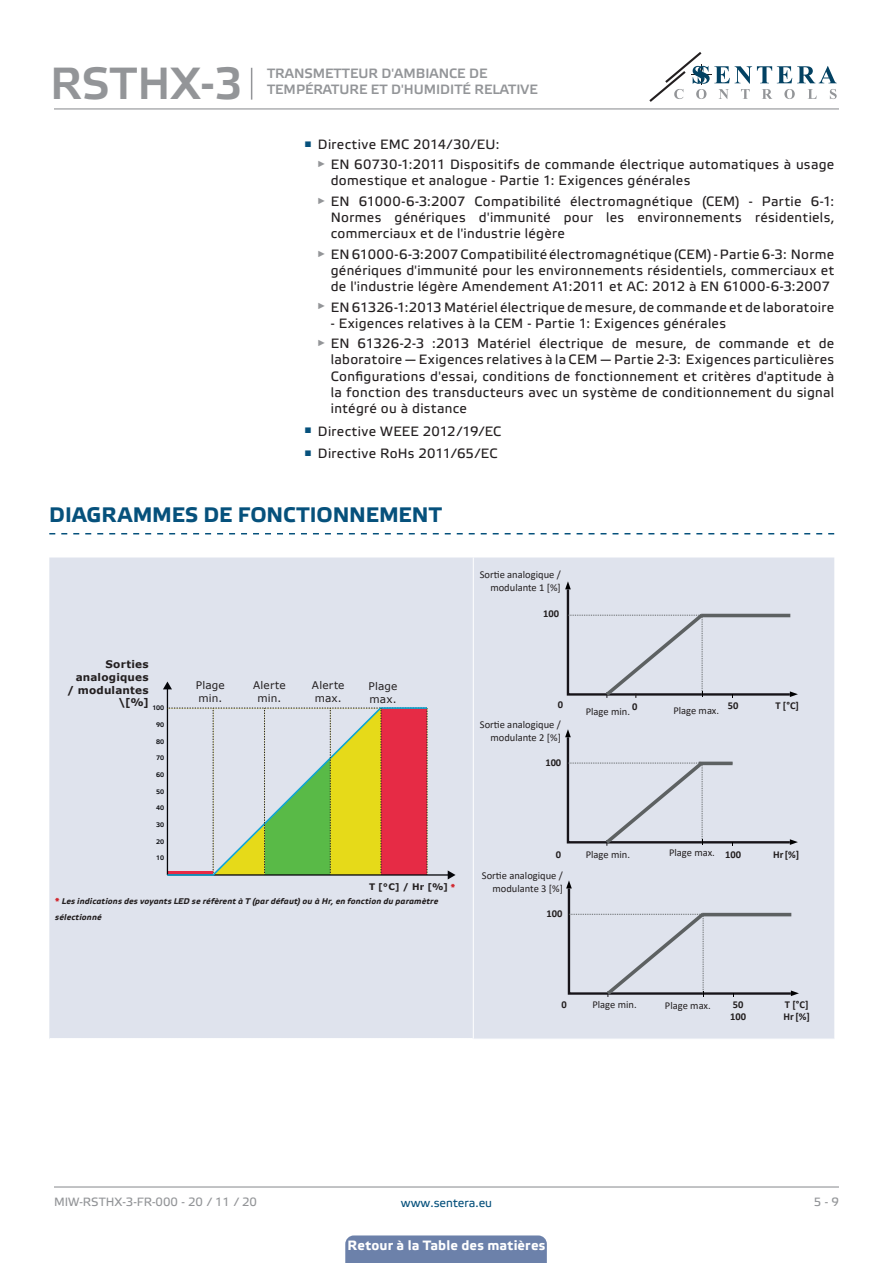
<style>
.page{position:relative;width:893px;height:1263px;background:#fff}
.page>*{position:absolute;margin:0;border:0;box-sizing:border-box;transform-origin:0 0}
.t1{font:45px "Etelka Medium Pro";color:#939598}
.t2{font:700 21px "Etelka Text Pro";letter-spacing:-.005em;color:#06517c}
.t3{font:13.5px/16.2px "Etelka Text Pro";letter-spacing:.025em;color:#231f20;text-align:justify}
.t4{font:13.5px/16.2px "Etelka Medium Pro";color:#939598}
.t5{font:700 13.5px "Etelka Text Pro";letter-spacing:.01em;color:#fff}
.t6{font:12px "Etelka Text Pro";color:#939598}
.t7{font:12px "Etelka Text Pro";color:#06517c}
.Body_text{font:10.5px/12.6px "Calibri";color:#231f20;text-align:right}
.Body_text-2{font:700 10.5px "Calibri";color:#231f20}
.table_text{font:10.5px/12.6px "Verdana";letter-spacing:.015em;color:#231f20}
.table_text-2{font:700 10.5px/12.6px "Verdana";letter-spacing:.02em;color:#231f20;text-align:right}
.table_text-3{font:700 9px "Verdana";color:#231f20}
.table_text-4{font:italic 700 8.25px/16.2px "Etelka Text Pro";letter-spacing:.02em;color:#231f20}
.t8{font:6.45px "Etelka Medium Pro";letter-spacing:-.035em;color:#05060a}
.s1{font-family:"Etelka Text Pro";font-size:8.25px;color:#d1232a}
.s2{font-style:normal;color:#d1232a}
</style>
<div class="page">
<hr style="left:54px;top:108px;width:785px;height:1px;background:#939598">
<hr style="left:54px;top:1186px;width:785px;height:1px;background:#939598">
<svg style="left:649px;top:52px;width:188px;height:50px"></svg>
<div style="left:345px;top:1235px;width:202px;height:28px;background:#6c81aa"></div>
<svg style="left:49px;top:533px;width:785px;height:1px"></svg>
<div style="left:49px;top:557px;width:785px;height:482px;background:#dfe3ed"></div>
<svg style="left:49px;top:1038px;width:424px;height:1px"></svg>
<hr style="left:473px;top:557px;width:1px;height:482px;background:#fff">
<hr style="left:167px;top:688px;width:1px;height:187px;background:#05060a">
<svg style="left:163px;top:681px;width:9px;height:8px"></svg>
<hr style="left:167px;top:874px;width:282px;height:2px;background:#05060a">
<svg style="left:448px;top:870px;width:8px;height:9px"></svg>
<svg style="left:166px;top:706px;width:263px;height:170px;background:#cab78f"></svg>
<svg style="left:566px;top:880px;width:233px;height:117px;background:#d4d8e2"></svg>
<svg style="left:565px;top:729px;width:233px;height:117px;background:#d5d9e3"></svg>
<svg style="left:565px;top:581px;width:233px;height:117px;background:#d4d8e2"></svg>
<hr style="left:251px;top:68px;width:1px;height:32px;background:#939598">
<h1 class="t1" style="left:50px;top:59px;width:194px">RSTHX-3</h1>
<p class="t4" style="left:267px;top:66px;width:272px">TRANSMETTEUR D'AMBIANCE DE<br>TEMPÉRATURE ET D'HUMIDITÉ RELATIVE</p>
<p class="t3" style="left:304px;top:137px;width:196px"><sup>■</sup> Directive EMC 2014/30/EU:</p>
<p class="t3" style="left:331px;top:157px;width:505px;text-indent:-14px"><sup>►</sup> EN 60730-1:2011 Dispositifs de commande électrique automatiques à usage domestique et analogue - Partie 1: Exigences générales</p>
<p class="t3" style="left:331px;top:194px;width:505px;text-indent:-14px"><sup>►</sup> EN 61000-6-3:2007 Compatibilité électromagnétique (CEM) - Partie 6-1:<br>Normes génériques d'immunité pour les environnements résidentiels, commerciaux et de l'industrie légère</p>
<p class="t3" style="left:331px;top:247px;width:505px;text-indent:-14px"><sup>►</sup> EN 61000-6-3:2007 Compatibilité électromagnétique (CEM) - Partie 6-3: Norme génériques d'immunité pour les environnements résidentiels, commerciaux et de l'industrie légère Amendement A1:2011 et AC: 2012 à EN 61000-6-3:2007</p>
<p class="t3" style="left:317px;top:300px;width:519px"><sup>►</sup> EN 61326-1:2013 Matériel électrique de mesure, de commande et de laboratoire</p>
<p class="t3" style="left:331px;top:316px;width:397px">- Exigences relatives à la CEM - Partie 1: Exigences générales</p>
<p class="t3" style="left:331px;top:336px;width:505px;text-indent:-14px"><sup>►</sup> EN 61326-2-3 :2013 Matériel électrique de mesure, de commande et de laboratoire — Exigences relatives à la CEM — Partie 2-3: Exigences particulières Configurations d'essai, conditions de fonctionnement et critères d'aptitude à la fonction des transducteurs avec un système de conditionnement du signal intégré ou à distance</p>
<p class="t3" style="left:304px;top:424px;width:198px"><sup>■</sup> Directive WEEE 2012/19/EC</p>
<p class="t3" style="left:304px;top:446px;width:194px"><sup>■</sup> Directive RoHs 2011/65/EC</p>
<p class="t2" style="left:49px;top:503px;width:394px">DIAGRAMMES DE FONCTIONNEMENT</p>
<p class="table_text-2" style="left:67px;top:658px;width:83px">Sorties analogiques / modulantes \[%]</p>
<p class="t8" style="left:152px;top:705px;width:13px">100</p>
<p class="t8" style="left:156px;top:722px;width:9px">90</p>
<p class="t8" style="left:156px;top:738px;width:9px">80</p>
<p class="t8" style="left:156px;top:755px;width:9px">70</p>
<p class="t8" style="left:156px;top:772px;width:9px">60</p>
<p class="t8" style="left:156px;top:788px;width:9px">50</p>
<p class="t8" style="left:156px;top:805px;width:9px">40</p>
<p class="t8" style="left:156px;top:821px;width:9px">30</p>
<p class="t8" style="left:156px;top:838px;width:9px">20</p>
<p class="t8" style="left:156px;top:855px;width:9px">10</p>
<p class="table_text" style="left:196px;top:679px;width:30px">Plage min.</p>
<p class="table_text" style="left:253px;top:679px;width:34px;text-align:center">Alerte min.</p>
<p class="table_text" style="left:312px;top:679px;width:34px">Alerte max.</p>
<p class="table_text" style="left:369px;top:680px;width:30px">Plage max.</p>
<p class="table_text-3" style="left:369px;top:880px;width:88px">T [°C] / Hr [%] <span class="s1">*</span></p>
<p class="table_text-4" style="left:55px;top:893px;width:384px"><span class="s2">*</span> Les indications des voyants LED se réfèrent à T (par défaut) ou à Hr, en fonction du paramètre sélectionné</p>
<p class="Body_text" style="left:480px;top:568px;width:83px">Sortie analogique / modulante 1 [%]</p>
<p class="Body_text-2" style="left:543px;top:606px;width:17px">100</p>
<p class="Body_text-2" style="left:558px;top:697px;width:7px">0</p>
<p class="Body_text-2" style="left:632px;top:699px;width:7px">0</p>
<p class="Body_text" style="left:586px;top:705px;width:46px">Plage min.</p>
<p class="Body_text" style="left:673px;top:704px;width:47px">Plage max.</p>
<p class="Body_text" style="left:480px;top:718px;width:83px">Sortie analogique / modulante 2 [%]</p>
<p class="Body_text-2" style="left:545px;top:755px;width:17px">100</p>
<p class="Body_text-2" style="left:728px;top:698px;width:12px">50</p>
<p class="Body_text-2" style="left:775px;top:698px;width:25px">T [°C]</p>
<p class="Body_text-2" style="left:556px;top:847px;width:7px">0</p>
<p class="Body_text" style="left:586px;top:847px;width:46px">Plage min.</p>
<p class="Body_text" style="left:669px;top:846px;width:47px">Plage max.</p>
<p class="Body_text-2" style="left:725px;top:847px;width:17px">100</p>
<p class="Body_text-2" style="left:773px;top:847px;width:28px">Hr[%]</p>
<p class="Body_text" style="left:482px;top:869px;width:83px">Sortie analogique / modulante 3 [%]</p>
<p class="Body_text-2" style="left:546px;top:906px;width:17px">100</p>
<p class="Body_text-2" style="left:562px;top:997px;width:7px">0</p>
<p class="Body_text" style="left:592px;top:998px;width:46px">Plage min.</p>
<p class="Body_text" style="left:665px;top:998px;width:47px">Plage max.</p>
<p class="Body_text-2" style="left:733px;top:997px;width:12px">50</p>
<p class="Body_text-2" style="left:730px;top:1009px;width:17px">100</p>
<p class="Body_text-2" style="left:785px;top:997px;width:25px">T [°C]</p>
<p class="Body_text-2" style="left:784px;top:1009px;width:28px">Hr[%]</p>
<p class="t6" style="left:54px;top:1195px;width:205px">MIW-RSTHX-3-FR-000 - 20 / 11 / 20</p>
<p class="t7" style="left:401px;top:1196px;width:93px">www.sentera.eu</p>
<p class="t6" style="left:814px;top:1195px;width:27px">5 - 9</p>
<p class="t5" style="left:348px;top:1238px;width:199px">Retour à la Table des matières</p>
</div>
